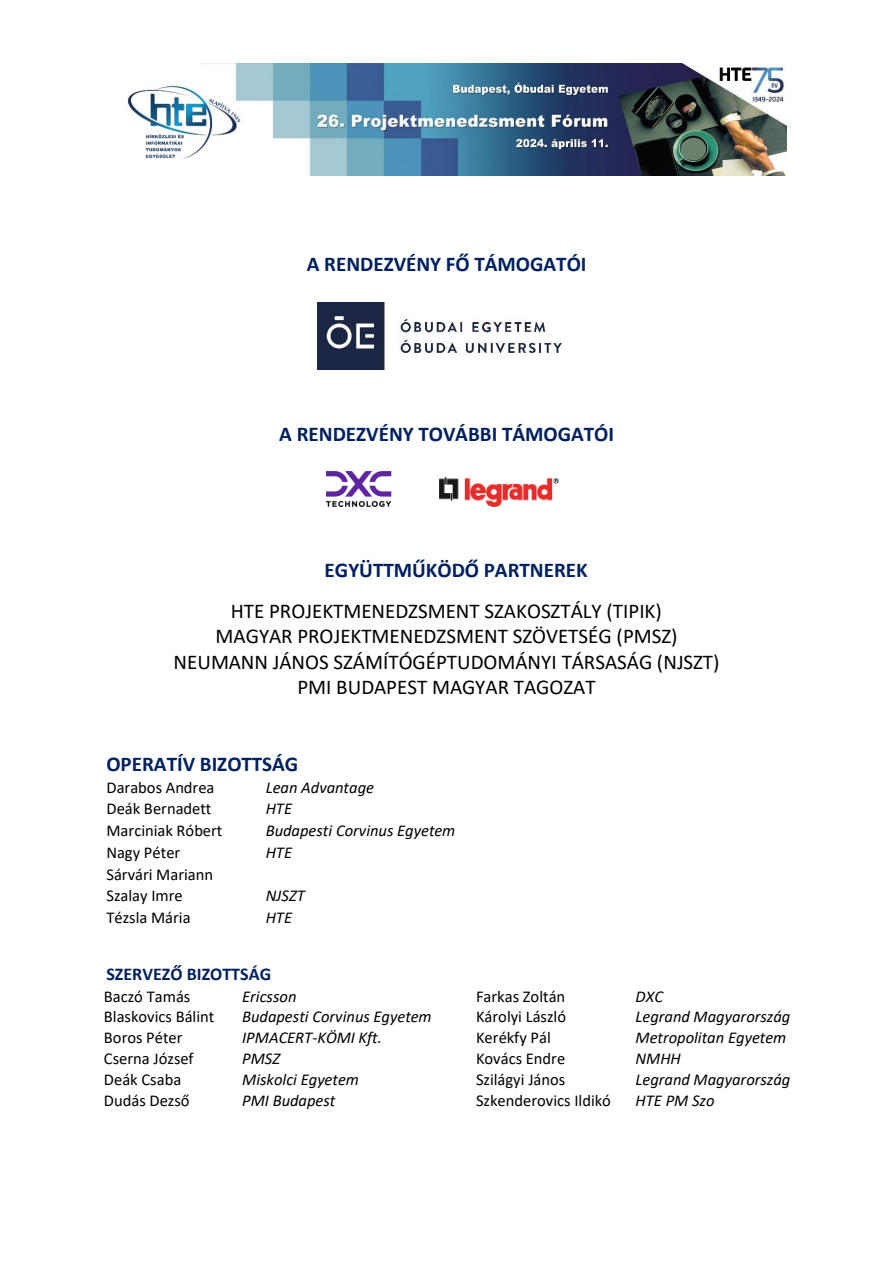
<style>
.page{position:relative;width:893px;height:1263px;background:#fff}
.page>*{position:absolute;margin:0;border:0;box-sizing:border-box;transform-origin:0 0}
.t1{font:21px "Calibri";color:#000}
.t2{font:700 21px "Calibri";color:#002060}
.t3{font:700 18px "Calibri";color:#002060}
.t4{font:16.5px/21.6px "Calibri";color:#000}
.t5{font:italic 16.5px "Calibri";color:#000}
</style>
<div class="page">
<img style="left:126px;top:64px;width:661px;height:111px">
<img style="left:318px;top:302px;width:244px;height:67px">
<img style="left:326px;top:471px;width:66px;height:36px">
<img style="left:439px;top:476px;width:120px;height:31px">
<p class="t2" style="left:307px;top:255px;width:281px">A RENDEZVÉNY FŐ TÁMOGATÓI</p>
<p class="t2" style="left:279px;top:425px;width:336px">A RENDEZVÉNY TOVÁBBI TÁMOGATÓI</p>
<p class="t2" style="left:325px;top:561px;width:264px">EGYÜTTMŰKÖDŐ PARTNEREK</p>
<p class="t1" style="left:231px;top:602px;width:433px">HTE PROJEKTMENEDZSMENT SZAKOSZTÁLY (TIPIK)</p>
<p class="t1" style="left:215px;top:627px;width:464px">MAGYAR PROJEKTMENEDZSMENT SZÖVETSÉG (PMSZ)</p>
<p class="t1" style="left:174px;top:653px;width:548px">NEUMANN JÁNOS SZÁMÍTÓGÉPTUDOMÁNYI TÁRSASÁG (NJSZT)</p>
<p class="t1" style="left:297px;top:679px;width:300px">PMI BUDAPEST MAGYAR TAGOZAT</p>
<p class="t2" style="left:106px;top:755px;width:193px">OPERATÍV BIZOTTSÁG</p>
<p class="t4" style="left:106px;top:778px;width:110px">Darabos Andrea</p>
<p class="t5" style="left:266px;top:780px;width:110px">Lean Advantage</p>
<p class="t4" style="left:106px;top:799px;width:107px">Deák Bernadett</p>
<p class="t5" style="left:266px;top:802px;width:28px">HTE</p>
<p class="t4" style="left:106px;top:821px;width:118px">Marciniak Róbert</p>
<p class="t5" style="left:266px;top:824px;width:191px">Budapesti Corvinus Egyetem</p>
<p class="t4" style="left:106px;top:843px;width:75px">Nagy Péter</p>
<p class="t5" style="left:266px;top:845px;width:28px">HTE</p>
<p class="t4" style="left:106px;top:865px;width:108px">Sárvári Mariann<br>Szalay Imre</p>
<p class="t5" style="left:266px;top:889px;width:41px">NJSZT</p>
<p class="t4" style="left:106px;top:908px;width:86px">Tézsla Mária</p>
<p class="t5" style="left:266px;top:911px;width:28px">HTE</p>
<p class="t3" style="left:106px;top:967px;width:166px">SZERVEZŐ BIZOTTSÁG</p>
<p class="t4" style="left:104px;top:987px;width:88px">Baczó Tamás</p>
<p class="t5" style="left:242px;top:989px;width:56px">Ericsson</p>
<p class="t4" style="left:476px;top:987px;width:91px">Farkas Zoltán</p>
<p class="t5" style="left:636px;top:989px;width:29px">DXC</p>
<p class="t4" style="left:104px;top:1007px;width:112px">Blaskovics Bálint</p>
<p class="t5" style="left:242px;top:1010px;width:191px">Budapesti Corvinus Egyetem</p>
<p class="t4" style="left:476px;top:1007px;width:92px">Károlyi László</p>
<p class="t5" style="left:636px;top:1010px;width:156px">Legrand Magyarország</p>
<p class="t4" style="left:104px;top:1028px;width:80px">Boros Péter</p>
<p class="t5" style="left:242px;top:1031px;width:141px">IPMACERT-KÖMI Kft.</p>
<p class="t4" style="left:476px;top:1028px;width:76px">Kerékfy Pál</p>
<p class="t5" style="left:636px;top:1031px;width:152px">Metropolitan Egyetem</p>
<p class="t4" style="left:104px;top:1049px;width:91px">Cserna József</p>
<p class="t5" style="left:242px;top:1052px;width:39px">PMSZ</p>
<p class="t4" style="left:476px;top:1049px;width:91px">Kovács Endre</p>
<p class="t5" style="left:636px;top:1052px;width:47px">NMHH</p>
<p class="t4" style="left:104px;top:1070px;width:79px">Deák Csaba</p>
<p class="t5" style="left:242px;top:1073px;width:118px">Miskolci Egyetem</p>
<p class="t4" style="left:476px;top:1070px;width:91px">Szilágyi János</p>
<p class="t5" style="left:636px;top:1073px;width:156px">Legrand Magyarország</p>
<p class="t4" style="left:104px;top:1091px;width:87px">Dudás Dezső</p>
<p class="t5" style="left:242px;top:1094px;width:95px">PMI Budapest</p>
<p class="t4" style="left:476px;top:1091px;width:136px">Szkenderovics Ildikó</p>
<p class="t5" style="left:636px;top:1094px;width:81px">HTE PM Szo</p>
</div>
